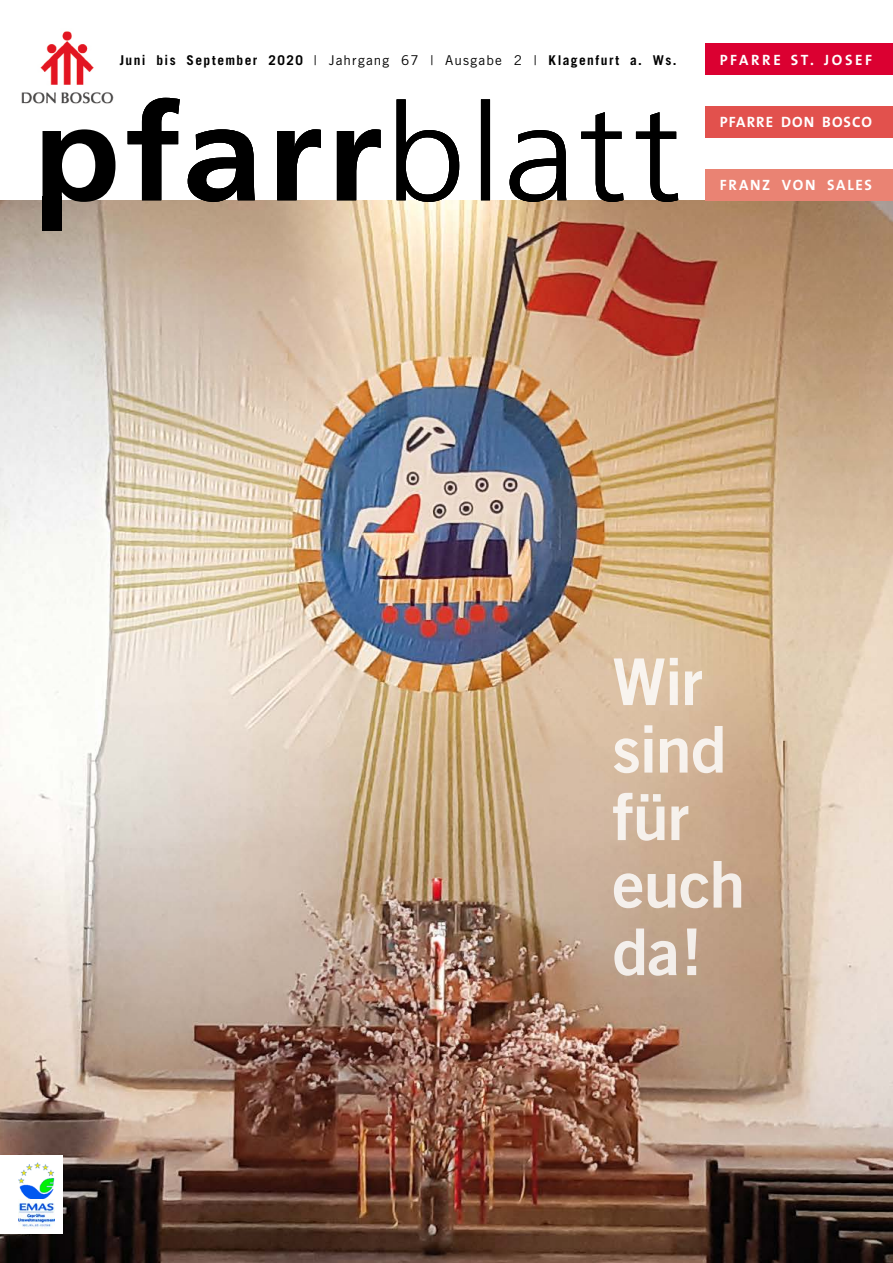
<style>
.page{position:relative;width:893px;height:1263px;background:#fff}
.page>*{position:absolute;margin:0;border:0;box-sizing:border-box;transform-origin:0 0}
.t1{font:64.5px/67.5px "Trade Gothic Bold Two";letter-spacing:-.015em;color:#fff}
.t2{font:700 15px "The Sans";letter-spacing:.17em;color:#fff}
.t3{font:700 15px "The Sans";letter-spacing:.07em;color:#fff}
.t4{font:700 15px "The Sans";letter-spacing:.11em;color:#fff}
.t5{font:700 13.5px "Trade Gothic";letter-spacing:.1em;color:#000}
.s1{font-weight:400}
</style>
<div class="page">
<img style="left:0;top:200px;width:893px;height:1063px">
<svg style="left:43px;top:129px;width:72px;height:99px;background:#4a4540"></svg>
<div style="left:62px;top:143px;width:33px;height:45px;background:#fff;border-radius:50%"></div>
<svg style="left:128px;top:98px;width:550px;height:104px"></svg>
<div style="left:706px;top:44px;width:187px;height:31px;background:#db0031"></div>
<div style="left:706px;top:106px;width:187px;height:32px;background:#e2514d"></div>
<div style="left:706px;top:169px;width:187px;height:31px;background:#ea8373"></div>
<img style="left:21px;top:31px;width:93px;height:73px">
<div style="left:43px;top:196px;width:19px;height:35px;background:#000"></div>
<div style="left:0;top:1155px;width:63px;height:78px;background:#fff"></div>
<img style="left:18px;top:1162px;width:37px;height:65px">
<p class="t5" style="left:120px;top:52px;width:558px">Juni bis September 2020 <span class="s1">| Jahrgang 67 | Ausgabe 2 |</span> Klagenfurt a. Ws.</p>
<p class="t2" style="left:720px;top:47px;width:154px">PFARRE ST. JOSEF</p>
<p class="t3" style="left:720px;top:110px;width:154px">PFARRE DON BOSCO</p>
<p class="t4" style="left:720px;top:172px;width:154px">FRANZ VON SALES</p>
<h1 class="t1" style="left:612px;top:647px;width:135px">Wir sind für euch da!</h1>
</div>
